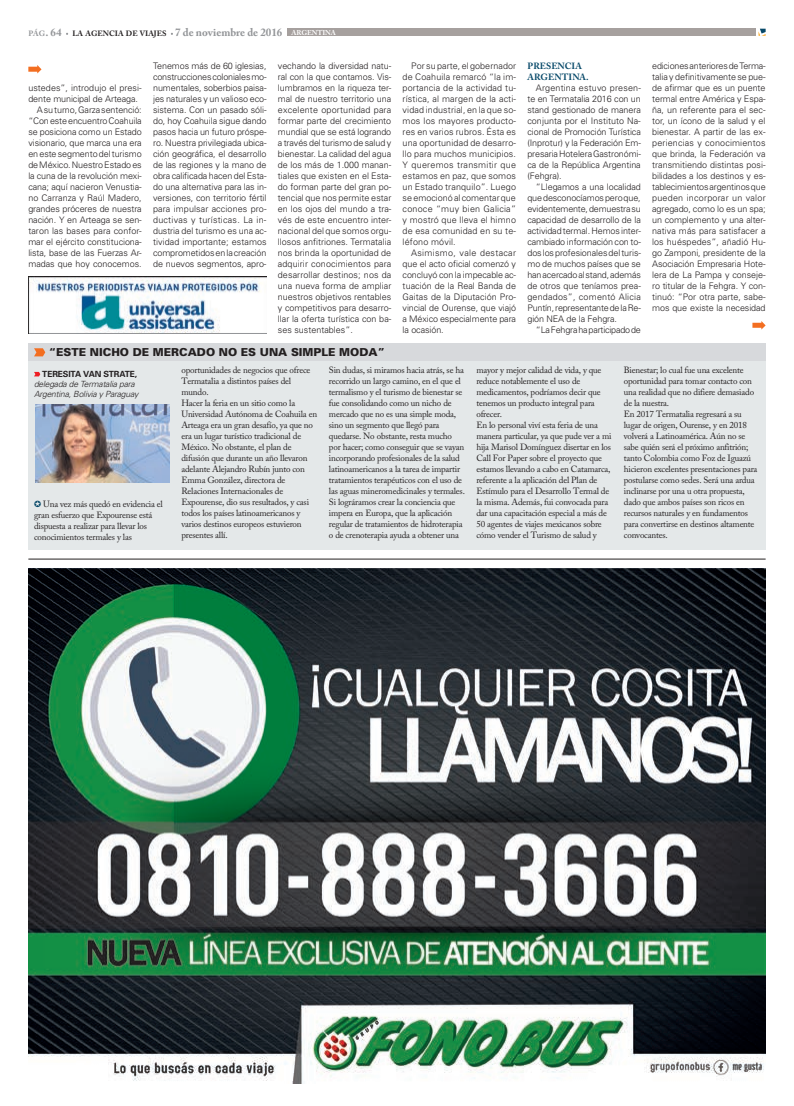
<style>
.page{position:relative;width:794px;height:1106px;background:#fff}
.page>*{position:absolute;margin:0;border:0;box-sizing:border-box;transform-origin:0 0}
.t1{font:900 11px "Univers";color:#231f20}
.t2{font:300 9px/11px "Univers";letter-spacing:-.01em;color:#231f20;text-align:justify}
.t3{font:9px/11px "Adobe Caslon Pro";letter-spacing:-.02em;color:#231f20}
.t4{font:700 9px/11px "Adobe Caslon Pro";letter-spacing:.005em;color:#074969}
.t5{font:italic 300 8.5px/10px "Univers";letter-spacing:-.02em;color:#231f20}
.t6{font:700 8.5px "Univers";letter-spacing:-.02em;color:#231f20}
.t7{font:700 7.7px "Adobe Caslon Pro";color:#231f20}
.s1{color:#939598}
.s2{font-size:11px;color:#939598}
.s3{font-size:7px;color:#fff}
</style>
<div class="page">
<div style="left:314px;top:29px;width:441px;height:7px;background:#a6a09e"></div>
<div style="left:287px;top:29px;width:53px;height:7px;background:#a6a09e"></div>
<svg style="left:758px;top:29px;width:7px;height:7px"></svg>
<img style="left:28px;top:568px;width:737px;height:515px">
<hr style="left:28px;top:558px;width:737px;height:1px;background:#231f20">
<svg style="left:28px;top:65px;width:14px;height:8px"></svg>
<img style="left:28px;top:276px;width:239px;height:57px">
<div style="left:28px;top:361px;width:737px;height:188px;background:#e4e8e9"></div>
<svg style="left:34px;top:372px;width:6px;height:4px"></svg>
<div style="left:28px;top:343px;width:737px;height:18px;background:#d7d9dc"></div>
<svg style="left:34px;top:348px;width:11px;height:8px"></svg>
<img style="left:35px;top:404px;width:134px;height:78px">
<svg style="left:752px;top:321px;width:13px;height:8px"></svg>
<p class="t7" style="left:28px;top:29px;width:309px"><span class="s1">PÁG</span><span class="s2">. 64</span> LA AGENCIA DE VIAJES <span class="s2">7</span> <span class="s2">de noviembre de 2016</span> <span class="s3">ARGENTINA</span></p>
<p class="t2" style="left:28px;top:82px;width:115px">ustedes”, introdujo el presi-</p>
<p class="t2" style="left:28px;top:93px;width:111px">dente municipal de Arteaga.</p>
<p class="t2" style="left:37px;top:104px;width:106px">A su turno, Garza sentenció:</p>
<p class="t2" style="left:28px;top:115px;width:115px">“Con este encuentro Coahuila</p>
<p class="t2" style="left:28px;top:126px;width:115px">se posiciona como un Estado</p>
<p class="t2" style="left:28px;top:137px;width:115px">visionario, que marca una era</p>
<p class="t2" style="left:28px;top:148px;width:115px">en este segmento del turismo</p>
<p class="t2" style="left:28px;top:159px;width:115px">de México. Nuestro Estado es</p>
<p class="t2" style="left:28px;top:170px;width:115px">la cuna de la revolución mexi-</p>
<p class="t2" style="left:28px;top:181px;width:115px">cana; aquí nacieron Venustia-</p>
<p class="t2" style="left:28px;top:192px;width:115px">no Carranza y Raúl Madero,</p>
<p class="t2" style="left:28px;top:203px;width:115px">grandes próceres de nuestra</p>
<p class="t2" style="left:28px;top:214px;width:115px">nación. Y en Arteaga se sen-</p>
<p class="t2" style="left:28px;top:225px;width:115px">taron las bases para confor-</p>
<p class="t2" style="left:28px;top:236px;width:115px">mar el ejército constituciona-</p>
<p class="t2" style="left:28px;top:247px;width:115px">lista, base de las Fuerzas Ar-</p>
<p class="t2" style="left:28px;top:258px;width:115px">madas que hoy conocemos.</p>
<p class="t2" style="left:153px;top:60px;width:115px">Tenemos más de 60 iglesias, construcciones coloniales mo&shy;numentales, soberbios paisa&shy;jes naturales y un valioso eco&shy;sistema. Con un pasado sóli&shy;do, hoy Coahuila sigue dando pasos hacia un futuro próspe&shy;ro. Nuestra privilegiada ubica&shy;ción geográfica, el desarrollo de las regiones y la mano de obra calificada hacen del Esta&shy;do una alternativa para las in&shy;versiones, con territorio fértil para impulsar acciones pro&shy;ductivas y turísticas. La in&shy;dustria del turismo es una ac&shy;tividad importante; estamos comprometidos en la creación de nuevos segmentos, apro-</p>
<p class="t2" style="left:278px;top:60px;width:115px">vechando la diversidad natu&shy;ral con la que contamos. Vis&shy;lumbramos en la riqueza ter&shy;mal de nuestro territorio una excelente oportunidad para formar parte del crecimiento mundial que se está logrando a través del turismo de salud y bienestar. La calidad del agua de los más de 1.000 manan&shy;tiales que existen en el Esta&shy;do forman parte del gran po&shy;tencial que nos permite estar en los ojos del mundo a tra&shy;vés de este encuentro inter&shy;nacional del que somos orgu&shy;llosos anfitriones. Termatalia nos brinda la oportunidad de adquirir conocimientos para desarrollar destinos; nos da una nueva forma de ampliar nuestros objetivos rentables y competitivos para desarro&shy;llar la oferta turística con ba&shy;ses sustentables”.</p>
<p class="t2" style="left:403px;top:60px;width:115px;text-indent:9px">Por su parte, el gobernador de Coahuila remarcó “la im&shy;portancia de la actividad tu&shy;rística, al margen de la acti&shy;vidad industrial, en la que so&shy;mos los mayores producto&shy;res en varios rubros. Ésta es una oportunidad de desarro&shy;llo para muchos municipios.<br>Y queremos transmitir que estamos en paz, que somos un Estado tranquilo”. Luego se emocionó al comentar que conoce “muy bien Galicia” y mostró que lleva el himno de esa comunidad en su te&shy;léfono móvil.</p>
<p class="t2" style="left:403px;top:247px;width:115px;text-indent:9px">Asimismo, vale destacar que el acto oficial comenzó y concluyó con la impecable ac&shy;tuación de la Real Banda de Gaitas de la Diputación Pro&shy;vincial de Ourense, que viajó a México especialmente para la ocasión.</p>
<p class="t1" style="left:49px;top:346px;width:338px">“ESTE NICHO DE MERCADO NO ES UNA SIMPLE MODA”</p>
<p class="t4" style="left:527px;top:60px;width:63px">PRESENCIA<br>ARGENTINA.</p>
<p class="t2" style="left:527px;top:82px;width:115px;text-indent:9px">Argentina estuvo presen&shy;te en Termatalia 2016 con un stand gestionado de manera conjunta por el Instituto Na&shy;cional de Promoción Turística (Inprotur) y la Federación Em&shy;presaria Hotelera Gastronómi&shy;ca de la República Argentina (Fehgra).</p>
<p class="t2" style="left:527px;top:181px;width:115px;text-indent:9px">“Llegamos a una localidad que desconocíamos pero que, evidentemente, demuestra su capacidad de desarrollo de la actividad termal. Hemos inter&shy;cambiado información con to&shy;dos los profesionales del turis&shy;mo de muchos países que se han acercado al stand, además de otros que teníamos prea&shy;gendados”, comentó Alicia Puntín, representante de la Re&shy;gión NEA de la Fehgra.</p>
<p class="t2" style="left:536px;top:324px;width:106px">“La Fehgra ha participado de</p>
<p class="t2" style="left:652px;top:60px;width:115px">ediciones anteriores de Terma&shy;talia y definitivamente se pue&shy;de afirmar que es un puente termal entre América y Espa&shy;ña, un referente para el sec&shy;tor, un ícono de la salud y el bienestar. A partir de las ex&shy;periencias y conocimientos que brinda, la Federación va transmitiendo distintas posi&shy;bilidades a los destinos y es&shy;tablecimientos argentinos que pueden incorporar un valor agregado, como lo es un spa; un complemento y una alter&shy;nativa más para satisfacer a los huéspedes”, añadió Hu&shy;go Zamponi, presidente de la Asociación Empresaria Hote&shy;lera de La Pampa y conseje&shy;ro titular de la Fehgra. Y con&shy;tinuó: “Por otra parte, sabe&shy;mos que existe la necesidad</p>
<p class="t6" style="left:42px;top:368px;width:96px">TERESITA VAN STRATE,</p>
<p class="t5" style="left:34px;top:379px;width:106px">delegada de Termatalia para<br>Argentina, Bolivia y Paraguay</p>
<p class="t3" style="left:34px;top:498px;width:130px;text-indent:9px">Una vez más quedó en evidencia el gran esfuerzo que Expourense está dispuesta a realizar para llevar los conocimientos termales y las</p>
<p class="t3" style="left:181px;top:365px;width:137px">oportunidades de negocios que ofrece<br>Termatalia a distintos países del mundo.<br>Hacer la feria en un sitio como la<br>Universidad Autónoma de Coahuila en<br>Arteaga era un gran desafío, ya que no era un lugar turístico tradicional de<br>México. No obstante, el plan de difusión que durante un año llevaron adelante Alejandro Rubín junto con<br>Emma González, directora de<br>Relaciones Internacionales de<br>Expourense, dio sus resultados, y casi todos los países latinoamericanos y varios destinos europeos estuvieron presentes allí.</p>
<p class="t3" style="left:329px;top:365px;width:137px">Sin dudas, si miramos hacia atrás, se ha recorrido un largo camino, en el que el termalismo y el turismo de bienestar se fue consolidando como un nicho de mercado que no es una simple moda, sino un segmento que llegó para quedarse. No obstante, resta mucho por hacer; como conseguir que se vayan incorporando profesionales de la salud latinoamericanos a la tarea de impartir tratamientos terapéuticos con el uso de las aguas mineromedicinales y termales.<br>Si lográramos crear la conciencia que impera en Europa, que la aplicación regular de tratamientos de hidroterapia o de crenoterapia ayuda a obtener una</p>
<p class="t3" style="left:476px;top:364px;width:137px">mayor y mejor calidad de vida, y que reduce notablemente el uso de medicamentos, podríamos decir que tenemos un producto integral para ofrecer.<br>En lo personal viví esta feria de una manera particular, ya que pude ver a mi hija Marisol Domínguez disertar en los Call For Paper sobre el proyecto que estamos llevando a cabo en Catamarca, referente a la aplicación del Plan de Estímulo para el Desarrollo Termal de la misma. Además, fui convocada para dar una capacitación especial a más de 50 agentes de viajes mexicanos sobre cómo vender el Turismo de salud y</p>
<p class="t3" style="left:624px;top:364px;width:135px">Bienestar; lo cual fue una excelente oportunidad para tomar contacto con una realidad que no difiere demasiado de la nuestra.<br>En 2017 Termatalia regresará a su lugar de origen, Ourense, y en 2018 volverá a Latinoamérica. Aún no se sabe quién será el próximo anfitrión; tanto Colombia como Foz de Iguazú hicieron excelentes presentaciones para postularse como sedes. Será una ardua inclinarse por una u otra propuesta, dado que ambos países son ricos en recursos naturales y en fundamentos para convertirse en destinos altamente convocantes.</p>
</div>
